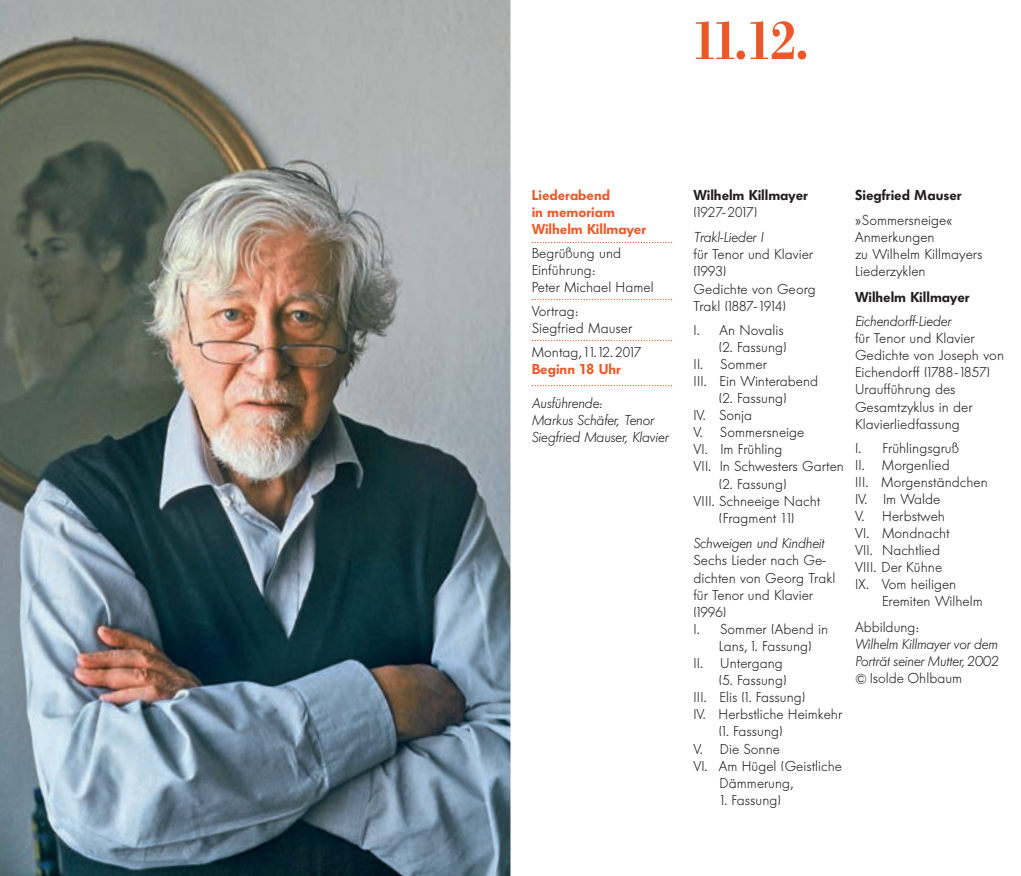
<style>
.page{position:relative;width:1021px;height:876px;background:#fff}
.page>*{position:absolute;margin:0;border:0;box-sizing:border-box;transform-origin:0 0}
.t1{font:500 54.6px "Bodoni Berthold BQ";color:#ee5829;scale:.93 1}
.t2{font:300 14.25px/17.1px "Futura BQ";color:#231f20}
.t3{font:italic 300 14.25px/17.1px "Futura BQ";color:#231f20}
.t4{font:600 14.25px/17.1px "Futura BQ";color:#ee5829}
.t5{font:600 14.25px "Futura BQ";color:#231f20}
.t6{font:300 14.25px "Futura BQ";letter-spacing:-.055em;color:#231f20}
</style>
<div class="page">
<img style="left:0;top:0;width:510px;height:876px">
<svg style="left:531px;top:242px;width:141px;height:1px"></svg>
<svg style="left:531px;top:299px;width:141px;height:1px"></svg>
<svg style="left:531px;top:340px;width:141px;height:1px"></svg>
<svg style="left:531px;top:385px;width:141px;height:1px"></svg>
<h1 class="t1" style="left:691px;top:10px;width:127px">11.12.</h1>
<p class="t4" style="left:531px;top:186px;width:116px">Liederabend<br>in memoriam<br>Wilhelm Killmayer</p>
<p class="t2" style="left:531px;top:244px;width:123px">Begrüßung und<br>Einführung:<br>Peter Michael Hamel</p>
<p class="t2" style="left:531px;top:302px;width:102px">Vortrag:<br>Siegfried Mauser</p>
<p class="t2" style="left:531px;top:343px;width:111px">Montag,11.12. 2017</p>
<p class="t4" style="left:531px;top:360px;width:91px">Beginn 18 Uhr</p>
<p class="t3" style="left:531px;top:395px;width:138px">Ausführende:<br>Markus Schäfer, Tenor<br>Siegfried Mauser, Klavier</p>
<p class="t5" style="left:693px;top:187px;width:116px">Wilhelm Killmayer</p>
<p class="t6" style="left:693px;top:204px;width:65px">(1927-2017)</p>
<p class="t3" style="left:693px;top:229px;width:71px">Trakl-Lieder I</p>
<p class="t2" style="left:693px;top:246px;width:124px">für Tenor und Klavier (1993)<br>Gedichte von Georg<br>Trakl (1887-1914)</p>
<p class="t2" style="left:693px;top:321px;width:92px">I. An Novalis</p>
<p class="t2" style="left:719px;top:338px;width:69px">(2. Fassung)</p>
<p class="t2" style="left:693px;top:355px;width:75px">II. Sommer</p>
<p class="t2" style="left:693px;top:372px;width:126px">III. Ein Winterabend</p>
<p class="t2" style="left:719px;top:390px;width:69px">(2. Fassung)</p>
<p class="t2" style="left:693px;top:407px;width:60px">IV. Sonja</p>
<p class="t2" style="left:693px;top:424px;width:112px">V. Sommersneige</p>
<p class="t2" style="left:693px;top:441px;width:91px">VI. Im Frühling</p>
<p class="t2" style="left:693px;top:458px;width:152px">VII. In Schwesters Garten</p>
<p class="t2" style="left:719px;top:475px;width:69px">(2. Fassung)</p>
<p class="t2" style="left:693px;top:492px;width:128px">VIII. Schneeige Nacht</p>
<p class="t2" style="left:719px;top:509px;width:77px">(Fragment 11)</p>
<p class="t3" style="left:693px;top:535px;width:132px">Schweigen und Kindheit</p>
<p class="t2" style="left:693px;top:552px;width:134px">Sechs Lieder nach Ge-</p>
<p class="t2" style="left:693px;top:569px;width:143px">dichten von Georg Trakl</p>
<p class="t2" style="left:693px;top:586px;width:121px">für Tenor und Klavier</p>
<p class="t2" style="left:693px;top:603px;width:34px">(1996)</p>
<p class="t2" style="left:693px;top:620px;width:136px">I. Sommer (Abend in</p>
<p class="t2" style="left:719px;top:637px;width:94px">Lans, 1. Fassung)</p>
<p class="t2" style="left:693px;top:655px;width:91px">II. Untergang</p>
<p class="t2" style="left:719px;top:672px;width:69px">(5. Fassung)</p>
<p class="t2" style="left:693px;top:689px;width:114px">III. Elis (1. Fassung)</p>
<p class="t2" style="left:693px;top:706px;width:150px">IV. Herbstliche Heimkehr</p>
<p class="t2" style="left:719px;top:723px;width:65px">(1. Fassung)</p>
<p class="t2" style="left:693px;top:740px;width:88px">V. Die Sonne</p>
<p class="t2" style="left:693px;top:757px;width:150px">VI. Am Hügel (Geistliche</p>
<p class="t2" style="left:719px;top:774px;width:75px">Dämmerung,</p>
<p class="t2" style="left:718px;top:791px;width:64px">1. Fassung)</p>
<p class="t5" style="left:855px;top:187px;width:108px">Siegfried Mauser</p>
<p class="t2" style="left:855px;top:212px;width:129px">»Sommersneige«<br>Anmerkungen<br>zu Wilhelm Killmayers<br>Liederzyklen</p>
<p class="t5" style="left:855px;top:289px;width:116px">Wilhelm Killmayer</p>
<p class="t3" style="left:855px;top:313px;width:97px">Eichendorff-Lieder</p>
<p class="t2" style="left:855px;top:330px;width:150px">für Tenor und Klavier<br>Gedichte von Joseph von<br>Eichendorff (1788-1857)<br>Uraufführung des<br>Gesamtzyklus in der<br>Klavierliedfassung</p>
<p class="t2" style="left:855px;top:439px;width:134px">I. Frühlingsgruß<br>II. Morgenlied<br>III. Morgenständchen<br>IV. Im Walde<br>V. Herbstweh<br>VI. Mondnacht<br>VII. Nachtlied<br>VIII. Der Kühne<br>IX. Vom heiligen</p>
<p class="t2" style="left:855px;top:589px;width:129px;line-height:25.7px;text-indent:27px">Eremiten Wilhelm<br>Abbildung:</p>
<p class="t3" style="left:855px;top:636px;width:145px">Wilhelm Killmayer vor dem<br>Porträt seiner Mutter,2002</p>
<p class="t2" style="left:855px;top:670px;width:109px">© Isolde Ohlbaum</p>
</div>
